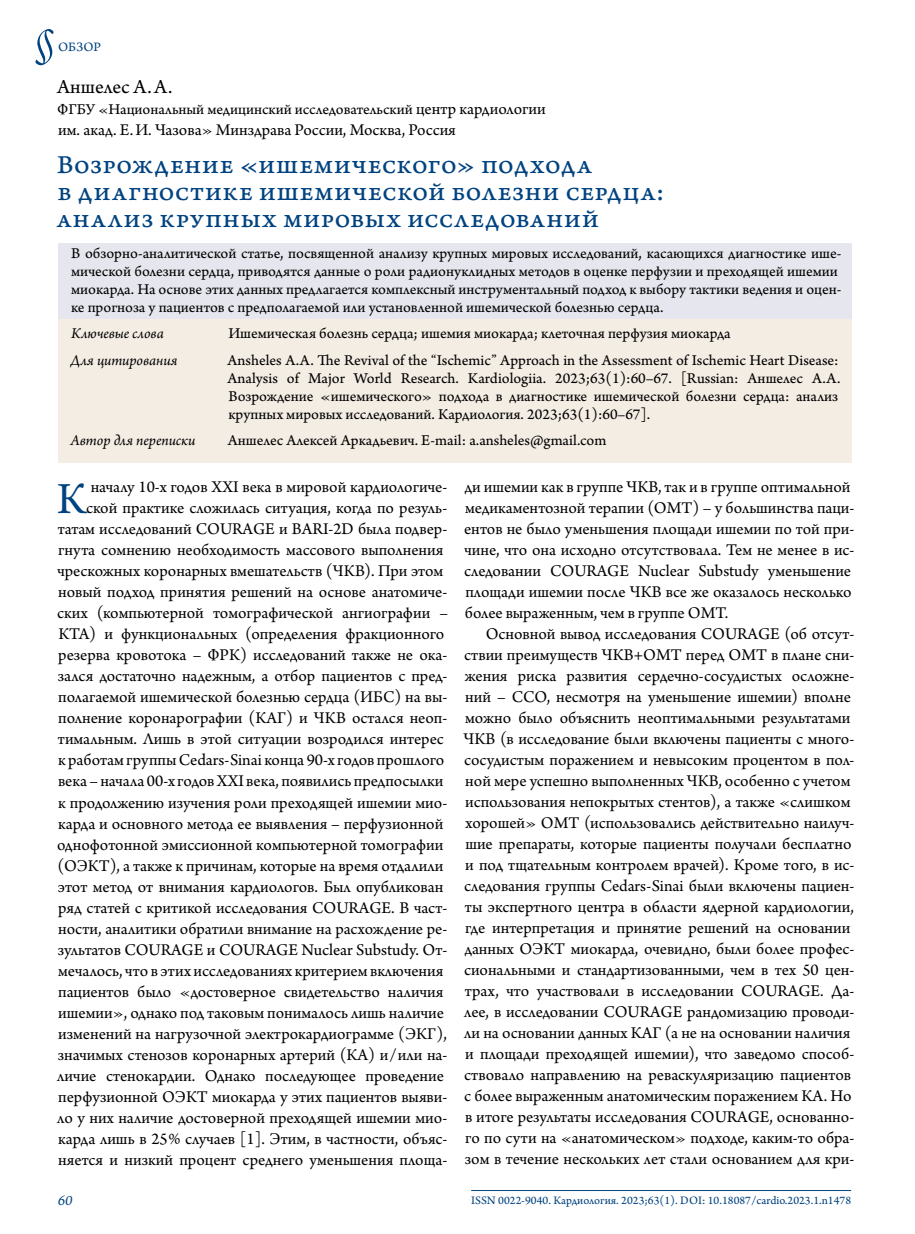
<style>
.page{position:relative;width:915px;height:1234px;background:#fff}
.page>*{position:absolute;margin:0;border:0;box-sizing:border-box;transform-origin:0 0}
.t1{font:54px "Arno Pro Light Italic Display";color:#004380}
.t2{font:46.8px "Arno Pro";color:#004380}
.t3{font:27px/27px "Arno Pro Caption";letter-spacing:.015em;color:#004380}
.t4{font:21px "Arno Pro";letter-spacing:-.005em;color:#000}
.t5{font:17.25px/21px "Arno Pro";color:#000}
.t6{font:15.75px/18px "Arno Pro Sm Text";color:#000}
.t7{font:italic 15.75px "Arno Pro";letter-spacing:-.005em;color:#000}
.t8{font:15px "Arno Pro Italic Sm Text";color:#004380}
.t9{font:13.5px "Arno Pro Sm Text";letter-spacing:.01em;color:#004380}
.t10{font:12px "Arno Pro Sm Text";color:#004380}
.s1{font-family:"Arno Pro";font-size:17.25px}
.s2{font-family:"Arno Pro"}
</style>
<div class="page">
<hr style="left:471px;top:1189px;width:379px;height:1px;background:#004380">
<div style="left:58px;top:243px;width:792px;height:86px;background:#e6e7ee"></div>
<div style="left:58px;top:319px;width:792px;height:37px;background:#f4ede4"></div>
<div style="left:58px;top:350px;width:792px;height:86px;background:#f4ede4"></div>
<div style="left:58px;top:430px;width:792px;height:33px;background:#f4ede4"></div>
<h1 class="t1" style="left:35px;top:12px;width:22px">§</h1>
<p class="t9" style="left:58px;top:39px;width:45px">ОБЗОР</p>
<p class="t4" style="left:57px;top:75px;width:116px">Аншелес А.А.</p>
<p class="t6" style="left:57px;top:101px;width:490px">ФГБУ «Национальный медицинский исследовательский <span class="s1">центр кардиологии</span></p>
<p class="t5" style="left:58px;top:120px;width:399px">им. акад. Е.И. Чазова» Минздрава России, Москва, Россия</p>
<h3 class="t3" style="left:56px;top:152px;width:609px">Возрождение «ишемического» подхода<br>в диагностике ишемической болезни сердца: анализ крупных мировых исследований</h3>
<p class="t6" style="left:71px;top:245px;width:771px">В обзорно-аналитической статье, посвященной анализу крупных мировых исследований, касающихся диагностике ише&shy;мической болезни сердца, приводятся данные о роли радионуклидных методов в оценке перфузии и преходящей ишемии миокарда. На основе этих данных предлагается комплексный инструментальный подход к выбору тактики ведения и оцен&shy;ке прогноза у пациентов с предполагаемой или установленной ишемической болезнью сердца.</p>
<p class="t7" style="left:71px;top:324px;width:94px">Ключевые слова</p>
<p class="t6" style="left:228px;top:325px;width:503px">Ишемическая болезнь сердца; ишемия миокарда; клеточная перфузия миокарда</p>
<p class="t7" style="left:70px;top:351px;width:108px">Для цитирования</p>
<p class="t6" style="left:227px;top:352px;width:614px">Ansheles A.A. The Revival of the <span class="s2">“</span>Ischemic<span class="s2">”</span> Approach in the Assessment of Ischemic Heart Disease:<br>Analysis of Major World Research. Kardiologiia. 2023;63(1):60–67. [Russian: Аншелес А.А.<br>Возрождение «ишемического» подхода в диагностике ишемической болезни сердца: анализ крупных мировых исследований. Кардиология. 2023;63(1):60–67].</p>
<p class="t7" style="left:70px;top:431px;width:127px">Автор для переписки</p>
<p class="t6" style="left:228px;top:432px;width:380px">Аншелес Алексей Аркадьевич. E-mail: a.ansheles@gmail.com</p>
<h2 class="t2" style="left:57px;top:472px;width:32px">К</h2>
<p class="t5" style="left:57px;top:477px;width:392px;text-align:right">началу 10‑х годов XXI века в мировой кардиологиче‑ ской практике сложилась ситуация, когда по резуль‑ татам исследований COURAGE и BARI-2D была подвер‑ гнута сомнению необходимость массового выполнения чрескожных коронарных вмешательств (ЧКВ). При этом новый подход принятия решений на основе анатомиче‑ ских (компьютерной томографической ангиографии – КТА) и функциональных (определения фракционного резерва кровотока – ФРК) исследований также не ока‑ зался достаточно надежным, а отбор пациентов с пред‑ полагаемой ишемической болезнью сердца (ИБС) на вы‑ полнение коронарографии (КАГ) и ЧКВ остался неоп‑ тимальным. Лишь в этой ситуации возродился интерес к работам группы Cedars-Sinai конца 90‑х годов прошлого века – начала 00‑х годов XXI века, появились предпосылки к продолжению изучения роли преходящей ишемии мио‑ карда и основного метода ее выявления – перфузионной однофотонной эмиссионной компьютерной томографии (ОЭКТ), а также к причинам, которые на время отдалили этот метод от внимания кардиологов. Был опубликован ряд статей с критикой исследования COURAGE. В част‑ ности, аналитики обратили внимание на расхождение ре‑ зультатов COURAGE и COURAGE Nuclear Substudy. От‑ мечалось, что в этих исследованиях критерием включения пациентов было «достоверное свидетельство наличия ишемии», однако под таковым понималось лишь наличие изменений на нагрузочной электрокардиограмме (ЭКГ), значимых стенозов коронарных артерий (КА) и/или на‑ личие стенокардии. Однако последующее проведение перфузионной ОЭКТ миокарда у этих пациентов выяви‑ ло у них наличие достоверной преходящей ишемии мио‑ карда лишь в 25% случаев [1]. Этим, в частности, объяс‑ няется и низкий процент среднего уменьшения площа‑</p>
<p class="t5" style="left:464px;top:477px;width:392px">ди ишемии как в группе ЧКВ, так и в группе оптимальной медикаментозной терапии (ОМТ) – у большинства паци‑ ентов не было уменьшения площади ишемии по той при‑ чине, что она исходно отсутствовала. Тем не менее в ис‑ следовании COURAGE Nuclear Substudy уменьшение площади ишемии после ЧКВ все же оказалось несколько более выраженным, чем в группе ОМТ.</p>
<p class="t5" style="left:463px;top:624px;width:392px;text-indent:22px">Основной вывод исследования COURAGE (об отсут‑ ствии преимуществ ЧКВ+ОМТ перед ОМТ в плане сни‑ жения риска развития сердечно-сосудистых осложне‑ ний – ССО, несмотря на уменьшение ишемии) вполне можно было объяснить неоптимальными результатами ЧКВ (в исследование были включены пациенты с много‑ сосудистым поражением и невысоким процентом в пол‑ ной мере успешно выполненных ЧКВ, особенно с учетом использования непокрытых стентов), а также «слишком хорошей» ОМТ (использовались действительно наилуч‑ шие препараты, которые пациенты получали бесплатно и под тщательным контролем врачей). Кроме того, в ис‑ следования группы Cedars-Sinai были включены пациен‑ ты экспертного центра в области ядерной кардиологии, где интерпретация и принятие решений на основании данных ОЭКТ миокарда, очевидно, были более профес‑ сиональными и стандартизованными, чем в тех 50 цен‑ трах, что участвовали в исследовании COURAGE. Да‑ лее, в исследовании COURAGE рандомизацию проводи‑ ли на основании данных КАГ (а не на основании наличия и площади преходящей ишемии), что заведомо способ‑ ствовало направлению на реваскуляризацию пациентов с более выраженным анатомическим поражением КА. Но в итоге результаты исследования COURAGE, основанно‑ го по сути на «анатомическом» подходе, каким‑то обра‑ зом в течение нескольких лет стали основанием для кри‑</p>
<p class="t8" style="left:58px;top:1190px;width:16px">60</p>
<p class="t10" style="left:471px;top:1192px;width:381px">ISSN 0022-9040. Кардиология. 2023;63(1). DOI: 10.18087/cardio.2023.1.n1478</p>
</div>
